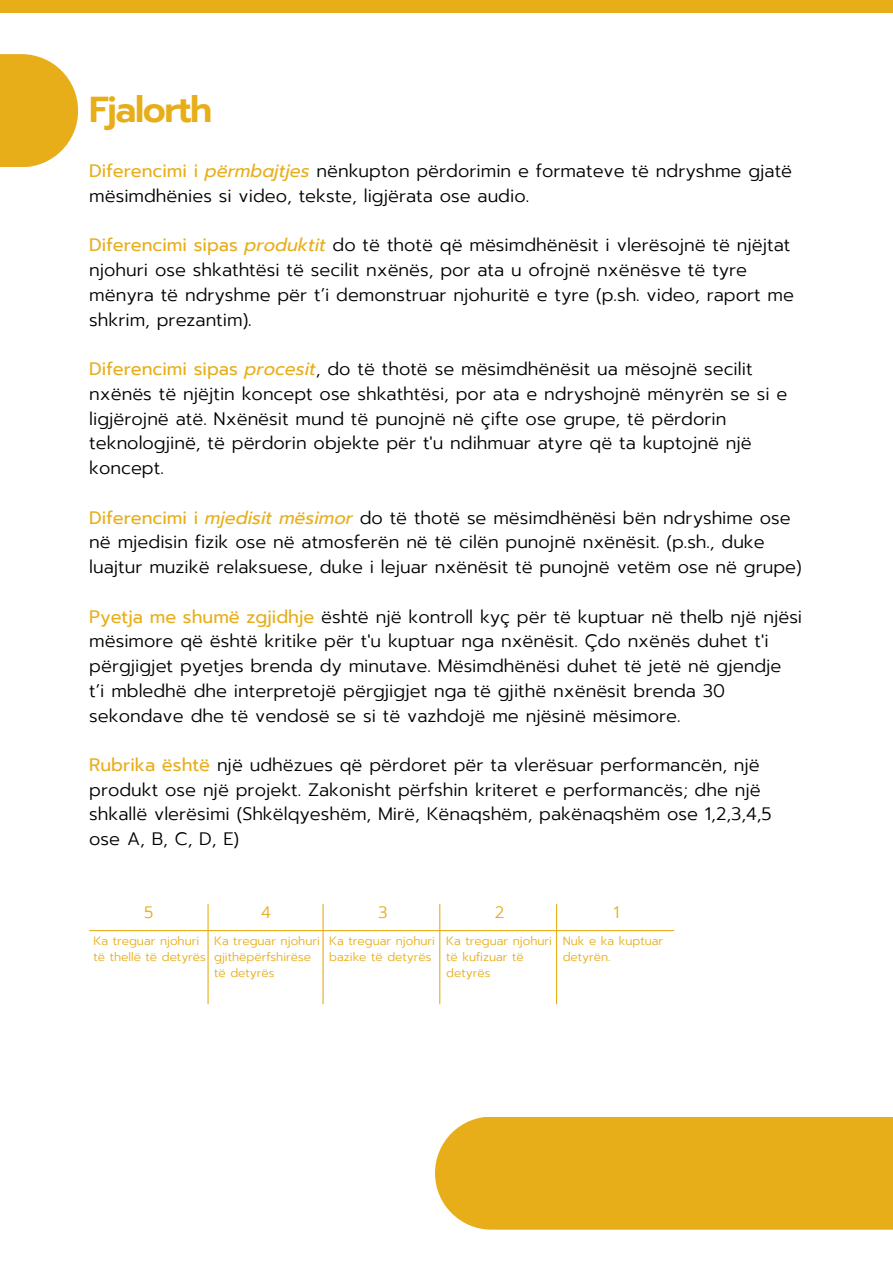
<style>
.page{position:relative;width:893px;height:1264px;background:#fff}
.page>*{position:absolute;margin:0;border:0;box-sizing:border-box;transform-origin:0 0}
.t1{font:600 36px "Prompt";letter-spacing:-.04em;color:#e8ae1a}
.t2{font:300 18px/24.8px "Prompt";color:#000}
.t3{font:300 16.5px "Prompt";color:#e8ae1a}
.t4{font:300 12px/16px "Prompt";color:#e8ae1a}
.s1{font-weight:400;color:#e8ae1a}
.s2{font-weight:400;font-style:italic;color:#e8ae1a}
</style>
<div class="page">
<hr style="left:89px;top:930px;width:585px;height:1px;background:#e8ae1a">
<hr style="left:207px;top:904px;width:1px;height:100px;background:#e8ae1a">
<hr style="left:322px;top:904px;width:1px;height:100px;background:#e8ae1a">
<hr style="left:439px;top:904px;width:1px;height:100px;background:#e8ae1a">
<hr style="left:556px;top:904px;width:1px;height:100px;background:#e8ae1a">
<div style="left:0;top:54px;width:78px;height:113px;background:#e8ae1a"></div>
<div style="left:435px;top:1117px;width:457px;height:112px;background:#e8ae1a"></div>
<div style="left:0;top:0;width:892px;height:13px;background:#e8ae1a"></div>
<h1 class="t1" style="left:89px;top:83px;width:124px">Fjalorth</h1>
<p class="t2" style="left:89px;top:159px;width:704px"><span class="s1">Diferencimi i</span> <span class="s2">përmbajtjes</span> nënkupton përdorimin e formateve të ndryshme gjatë mësimdhënies si video, tekste, ligjërata ose audio.</p>
<p class="t2" style="left:89px;top:233px;width:706px"><span class="s1">Diferencimi sipas</span> <span class="s2">produktit</span> do të thotë që mësimdhënësit i vlerësojnë të njëjtat njohuri ose shkathtësi të secilit nxënës, por ata u ofrojnë nxënësve të tyre mënyra të ndryshme për t’i demonstruar njohuritë e tyre (p.sh. video, raport me shkrim, prezantim).</p>
<p class="t2" style="left:89px;top:357px;width:699px"><span class="s1">Diferencimi sipas</span> <span class="s2">procesit</span>, do të thotë se mësimdhënësit ua mësojnë secilit nxënës të njëjtin koncept ose shkathtësi, por ata e ndryshojnë mënyrën se si e ligjërojnë atë. Nxënësit mund të punojnë në çifte ose grupe, të përdorin teknologjinë, të përdorin objekte për t'u ndihmuar atyre që ta kuptojnë një koncept.</p>
<p class="t2" style="left:89px;top:505px;width:714px"><span class="s1">Diferencimi i</span> <span class="s2">mjedisit mësimor</span> do të thotë se mësimdhënësi bën ndryshime ose në mjedisin fizik ose në atmosferën në të cilën punojnë nxënësit. (p.sh., duke luajtur muzikë relaksuese, duke i lejuar nxënësit të punojnë vetëm ose në grupe)</p>
<p class="t2" style="left:89px;top:604px;width:714px"><span class="s1">Pyetja me shumë zgjidhje</span> është një kontroll kyç për të kuptuar në thelb një njësi mësimore që është kritike për t'u kuptuar nga nxënësit. Çdo nxënës duhet t'i përgjigjet pyetjes brenda dy minutave. Mësimdhënësi duhet të jetë në gjendje<br>t’i mbledhë dhe interpretojë përgjigjet nga të gjithë nxënësit brenda 30 sekondave dhe të vendosë se si të vazhdojë me njësinë mësimore.</p>
<p class="t2" style="left:89px;top:752px;width:683px"><span class="s1">Rubrika është</span> një udhëzues që përdoret për ta vlerësuar performancën, një produkt ose një projekt. Zakonisht përfshin kriteret e performancës; dhe një shkallë vlerësimi (Shkëlqyeshëm, Mirë, Kënaqshëm, pakënaqshëm ose 1,2,3,4,5 ose A, B, C, D, E)</p>
<p class="t3" style="left:144px;top:900px;width:11px">5</p>
<p class="t3" style="left:261px;top:900px;width:11px">4</p>
<p class="t3" style="left:378px;top:900px;width:11px">3</p>
<p class="t3" style="left:495px;top:900px;width:11px">2</p>
<p class="t3" style="left:613px;top:900px;width:7px">1</p>
<p class="t4" style="left:93px;top:933px;width:114px">Ka treguar njohuri të thellë të detyrës</p>
<p class="t4" style="left:214px;top:933px;width:107px">Ka treguar njohuri gjithëpërfshirëse të detyrës</p>
<p class="t4" style="left:329px;top:933px;width:107px">Ka treguar njohuri bazike të detyrës</p>
<p class="t4" style="left:446px;top:933px;width:107px">Ka treguar njohuri të kufizuar të detyrës</p>
<p class="t4" style="left:562px;top:933px;width:102px">Nuk e ka kuptuar detyrën.</p>
</div>
